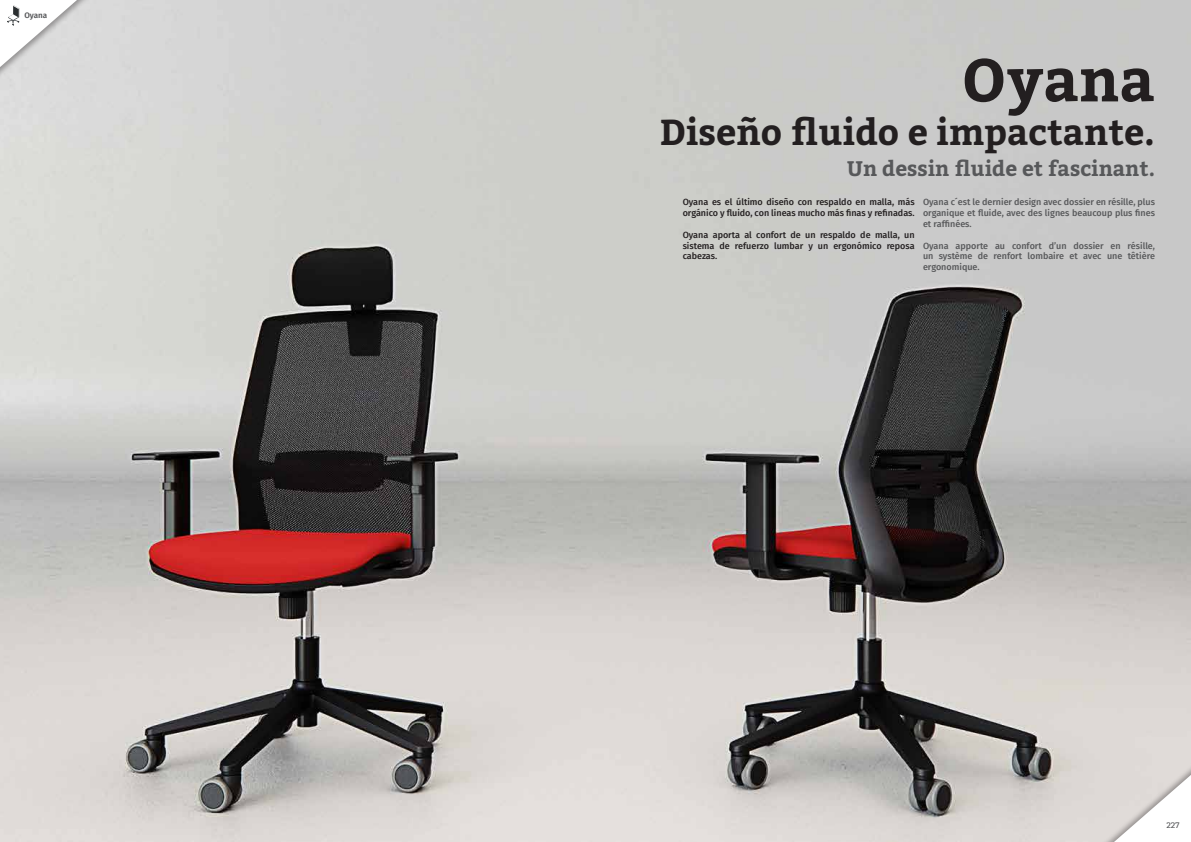
<style>
.page{position:relative;width:1191px;height:842px;background:#fff}
.page>*{position:absolute;margin:0;border:0;box-sizing:border-box;transform-origin:0 0}
.t1{font:700 60px "Bitter";color:#231f20}
.t2{font:700 36px "Bitter";color:#231f20}
.t3{font:700 21px "Bitter";color:#57585a}
.t4{font:500 9px/10.8px "Fira Sans";color:#57585a;text-align:justify}
.t5{font:500 9px/10.8px "Fira Sans";color:#231f20}
.t6{font:600 8px "Fira Sans";color:#57585a}
.t7{font:8px "Bitter";color:#57585a}
</style>
<div class="page">
<img style="left:0;top:0;width:1191px;height:842px">
<div style="left:0;top:0;width:93px;height:81px;background:#dbdbdb"></div>
<div style="left:1097px;top:761px;width:94px;height:81px;background:#ded9d6"></div>
<svg style="left:1107px;top:768px;width:84px;height:74px"></svg>
<svg style="left:0;top:0;width:86px;height:75px"></svg>
<p class="t6" style="left:24px;top:9px;width:24px">Oyana</p>
<h1 class="t1" style="left:961px;top:44px;width:195px">Oyana</h1>
<h2 class="t2" style="left:659px;top:110px;width:497px">Diseño fluido e impactante.</h2>
<h3 class="t3" style="left:846px;top:156px;width:310px">Un dessin fluide et fascinant.</h3>
<p class="t5" style="left:682px;top:196px;width:233px">Oyana es el último diseño con respaldo en malla, más orgánico y fluido, con lineas mucho más finas y refinadas.</p>
<p class="t5" style="left:682px;top:229px;width:233px;text-align:justify">Oyana aporta al confort de un respaldo de malla, un sistema de refuerzo lumbar y un ergonómico reposa cabezas.</p>
<p class="t4" style="left:923px;top:196px;width:233px">Oyana c´est le dernier design avec dossier en résille, plus organique et fluide, avec des lignes beaucoup plus fines et raffinées.</p>
<p class="t4" style="left:923px;top:240px;width:233px">Oyana apporte au confort d’un dossier en résille, un système de renfort lombaire et avec une têtière ergonomique.</p>
<p class="t7" style="left:1166px;top:820px;width:15px">227</p>
</div>
